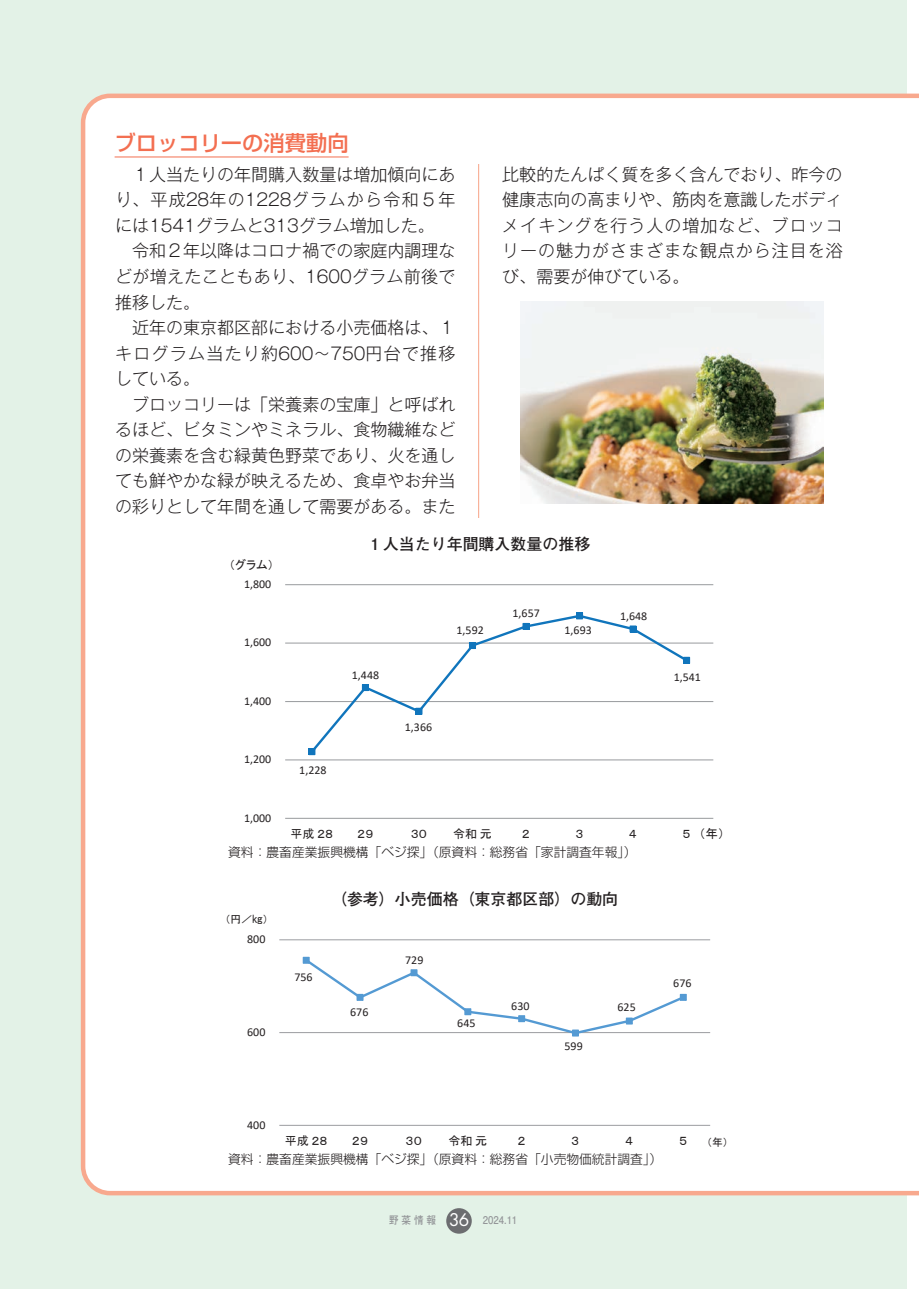
<style>
.page{position:relative;width:919px;height:1289px;background:#fff}
.page>*{position:absolute;margin:0;border:0;box-sizing:border-box;transform-origin:0 0}
.t1{font:500 21.3px "Shin Go Pr 5";color:#f36f51}
.t2{font:300 16.95px/25.5px "Gothic MB101 Pr 5";color:#231f20;text-align:justify}
.t3{font:700 15.9px "Futo Go B101 Pr 5";color:#231f20}
.t4{font:300 12.75px "Shin Go Pr 5";color:#231f20}
.t5{font:12.6px "MS P Gothic";color:#231f20}
.t6{font:12px "Calibri";color:#231f20}
.t7{font:12px "MS P Gothic";color:#231f20}
.t8{font:10.8px "MS P Gothic";color:#231f20}
.t9{font:700 10.65px "Futo Go B101 Pr 5";color:#939598;scale:.9 1}
.s1{font-size:12px}
.s2{font-family:"Futura Std";font-weight:400;font-size:16.95px;color:#fff}
</style>
<div class="page">
<div style="left:0;top:0;width:906px;height:1288px;background:#e3f2e7"></div>
<div style="left:81px;top:94px;width:837px;height:1101px;background:#fff"></div>
<hr style="left:478px;top:121px;width:1px;height:1046px;background:#f8a98e">
<div style="left:446px;top:1208px;width:25px;height:25px;background:#6c6d70;border-radius:50%"></div>
<div style="left:115px;top:121px;width:727px;height:43px;background:#fff"></div>
<hr style="left:115px;top:157px;width:233px;height:1px;background:#f36f51">
<div style="left:115px;top:518px;width:727px;height:649px;background:#fff"></div>
<hr style="left:285px;top:759px;width:428px;height:1px;background:#989a9d">
<hr style="left:285px;top:701px;width:428px;height:1px;background:#989a9d">
<hr style="left:285px;top:642px;width:428px;height:1px;background:#989a9d">
<hr style="left:285px;top:584px;width:428px;height:1px;background:#989a9d">
<hr style="left:285px;top:817px;width:428px;height:1px;background:#989a9d">
<svg style="left:308px;top:613px;width:381px;height:142px"></svg>
<div style="left:308px;top:748px;width:7px;height:7px;border:1px solid #1075bc"></div>
<div style="left:362px;top:684px;width:7px;height:7px;border:1px solid #1075bc"></div>
<div style="left:415px;top:707px;width:7px;height:7px;border:1px solid #1075bc"></div>
<div style="left:469px;top:642px;width:7px;height:7px;border:1px solid #1075bc"></div>
<div style="left:522px;top:623px;width:7px;height:7px;border:1px solid #1075bc"></div>
<div style="left:576px;top:612px;width:7px;height:7px;border:1px solid #1075bc"></div>
<div style="left:629px;top:625px;width:7px;height:7px;border:1px solid #1075bc"></div>
<div style="left:683px;top:657px;width:7px;height:6px;border:1px solid #1075bc"></div>
<hr style="left:279px;top:1032px;width:431px;height:1px;background:#9b9ca0">
<hr style="left:279px;top:939px;width:431px;height:1px;background:#9b9ca0">
<hr style="left:279px;top:1124px;width:431px;height:1px;background:#9b9ca0">
<svg style="left:303px;top:956px;width:383px;height:80px"></svg>
<img style="left:520px;top:301px;width:303px;height:202px">
<p class="t1" style="left:115px;top:125px;width:235px">ブロッコリーの消費動向</p>
<p class="t2" style="left:115px;top:160px;width:342px;text-indent:17px">１人当たりの年間購入数量は増加傾向にあり、平成28年の1228グラムから令和５年には1541グラムと313グラム増加した。</p>
<p class="t2" style="left:115px;top:237px;width:342px;text-indent:17px">令和２年以降はコロナ禍での家庭内調理などが増えたこともあり、1600グラム前後で推移した。</p>
<p class="t2" style="left:115px;top:313px;width:342px;text-indent:17px">近年の東京都区部における小売価格は、１キログラム当たり約600～750円台で推移している。</p>
<p class="t2" style="left:115px;top:390px;width:342px;text-indent:17px">ブロッコリーは「栄養素の宝庫」と呼ばれるほど、ビタミンやミネラル、食物繊維などの栄養素を含む緑黄色野菜であり、火を通しても鮮やかな緑が映えるため、食卓やお弁当の彩りとして年間を通して需要がある。また</p>
<p class="t2" style="left:502px;top:160px;width:342px">比較的たんぱく質を多く含んでおり、昨今の健康志向の高まりや、筋肉を意識したボディメイキングを行う人の増加など、ブロッコリーの魅力がさまざまな観点から注目を浴び、需要が伸びている。</p>
<p class="t7" style="left:229px;top:558px;width:46px">（グラム）</p>
<p class="t6" style="left:244px;top:575px;width:29px">1,800</p>
<p class="t6" style="left:244px;top:634px;width:29px">1,600</p>
<p class="t6" style="left:244px;top:692px;width:29px">1,400</p>
<p class="t6" style="left:244px;top:751px;width:29px">1,200</p>
<p class="t6" style="left:244px;top:809px;width:29px">1,000</p>
<p class="t6" style="left:299px;top:761px;width:29px">1,228</p>
<p class="t3" style="left:367px;top:531px;width:225px">１人当たり年間購入数量の推移</p>
<p class="t6" style="left:352px;top:666px;width:29px">1,448</p>
<p class="t6" style="left:456px;top:622px;width:29px">1,592</p>
<p class="t6" style="left:405px;top:719px;width:29px">1,366</p>
<p class="t6" style="left:512px;top:604px;width:29px">1,657</p>
<p class="t6" style="left:564px;top:621px;width:29px">1,693</p>
<p class="t6" style="left:620px;top:607px;width:29px">1,648</p>
<p class="t6" style="left:673px;top:668px;width:29px">1,541</p>
<p class="t7" style="left:290px;top:827px;width:44px">平成２８</p>
<p class="t7" style="left:357px;top:827px;width:18px">２９</p>
<p class="t7" style="left:411px;top:827px;width:18px">３０</p>
<p class="t7" style="left:453px;top:827px;width:40px">令和元</p>
<p class="t7" style="left:522px;top:827px;width:10px">２</p>
<p class="t7" style="left:575px;top:827px;width:10px">３</p>
<p class="t7" style="left:629px;top:827px;width:10px">４</p>
<p class="t5" style="left:682px;top:827px;width:43px"><span class="s1">５</span> （年）</p>
<p class="t4" style="left:228px;top:841px;width:410px">資料：農畜産業振興機構「ベジ探」（原資料：総務省「家計調査年報」）</p>
<p class="t8" style="left:225px;top:913px;width:44px">（円／㎏）</p>
<p class="t6" style="left:247px;top:930px;width:20px">800</p>
<p class="t6" style="left:247px;top:1023px;width:20px">600</p>
<p class="t6" style="left:294px;top:968px;width:20px">756</p>
<p class="t3" style="left:331px;top:886px;width:289px">（参考）小売価格（東京都区部）の動向</p>
<p class="t6" style="left:350px;top:1003px;width:20px">676</p>
<p class="t6" style="left:405px;top:951px;width:20px">729</p>
<p class="t6" style="left:457px;top:1015px;width:20px">645</p>
<p class="t6" style="left:511px;top:997px;width:20px">630</p>
<p class="t6" style="left:564px;top:1038px;width:20px">599</p>
<p class="t6" style="left:617px;top:998px;width:20px">625</p>
<p class="t6" style="left:673px;top:974px;width:20px">676</p>
<p class="t6" style="left:247px;top:1116px;width:20px">400</p>
<p class="t7" style="left:285px;top:1134px;width:45px">平成２８</p>
<p class="t7" style="left:352px;top:1134px;width:18px">２９</p>
<p class="t7" style="left:405px;top:1134px;width:18px">３０</p>
<p class="t7" style="left:448px;top:1134px;width:40px">令和元</p>
<p class="t7" style="left:517px;top:1134px;width:10px">２</p>
<p class="t7" style="left:571px;top:1134px;width:10px">３</p>
<p class="t7" style="left:625px;top:1134px;width:10px">４</p>
<p class="t7" style="left:679px;top:1134px;width:10px">５</p>
<p class="t4" style="left:228px;top:1148px;width:435px">資料：農畜産業振興機構「ベジ探」（原資料：総務省「小売物価統計調査」）</p>
<p class="t9" style="left:389px;top:1211px;width:144px">野菜情報 <span class="s2">36</span> 2024.11</p>
<p class="t8" style="left:706px;top:1136px;width:23px">（年）</p>
</div>
